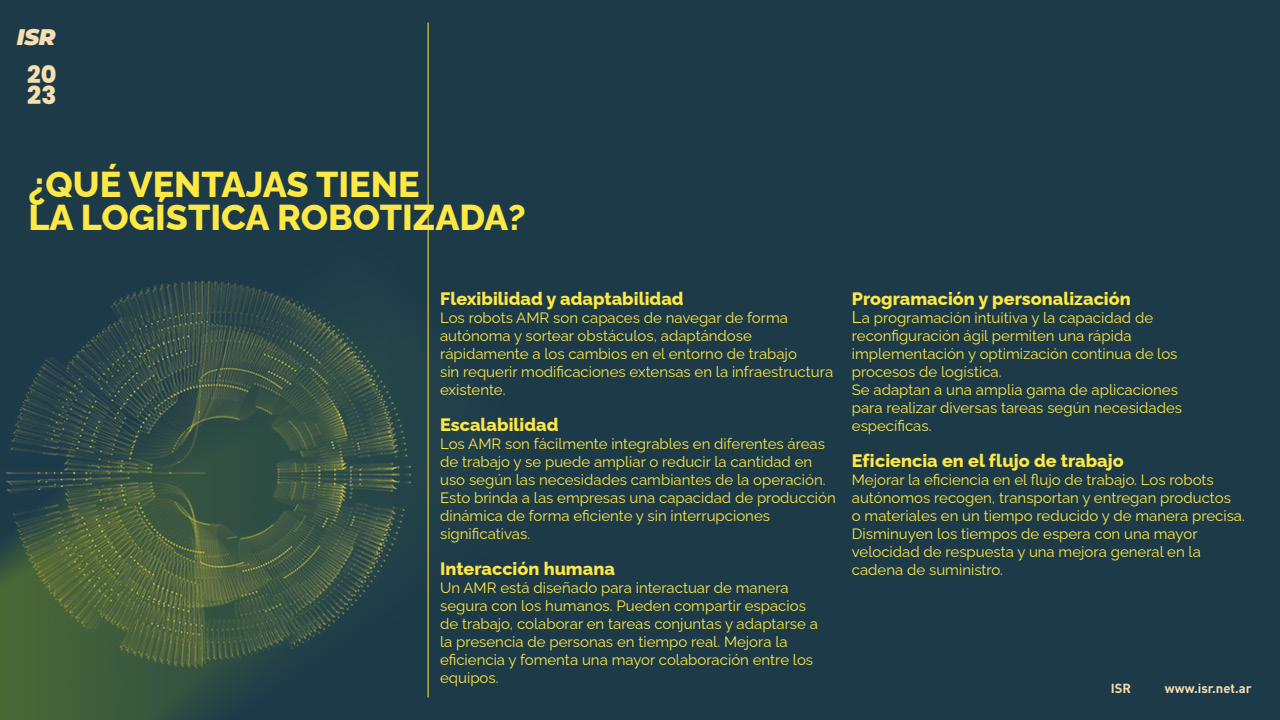
<style>
.page{position:relative;width:1280px;height:720px;background:#fff}
.page>*{position:absolute;margin:0;border:0;box-sizing:border-box;transform-origin:0 0}
.t1{font:800 36px/33px "Raleway";color:#fde846}
.t2{font:800 24.8px "Poppins";color:#f8dfb2}
.t3{font:800 24px "Poppins";color:#f8dfb2}
.t4{font:italic 900 22.6px "Montserrat";color:#f8dfb2}
.t5{font:800 18px "Raleway";color:#fde846}
.t6{font:15px/18px "Raleway";color:#fde846}
.t7{font:700 13px "DIN";color:#f8dfb2}
.s1{font-size:17px}
</style>
<div class="page">
<img style="left:0;top:0;width:1280px;height:720px">
<hr style="left:428px;top:22px;width:1px;height:676px;background:#fde846">
<h3 class="t4" style="left:17px;top:22px;width:40px">ISR</h3>
<h3 class="t3" style="left:27px;top:61px;width:31px">20</h3>
<h2 class="t2" style="left:27px;top:81px;width:31px">23</h2>
<h1 class="t1" style="left:28px;top:164px;width:499px">¿QUÉ VENTAJAS TIENE<br>LA LOGÍSTICA ROBOTIZADA?</h1>
<p class="t5" style="left:440px;top:284px;width:245px">Flexibilidad y adaptabilidad</p>
<p class="t6" style="left:440px;top:307px;width:395px">Los robots AMR son capaces de navegar de forma autónoma y sortear obstáculos, adaptándose rápidamente a los cambios en el entorno de trabajo<br>sin requerir modificaciones extensas en la infraestructura existente.</p>
<p class="t5" style="left:440px;top:410px;width:120px">Escalabilidad</p>
<p class="t6" style="left:440px;top:433px;width:397px">Los AMR son fácilmente integrables en diferentes áreas de trabajo y se puede ampliar o reducir la cantidad en uso según las necesidades cambiantes de la operación.<br>Esto brinda a las empresas una capacidad de producción dinámica de forma eficiente y sin interrupciones significativas.</p>
<p class="t5" style="left:440px;top:554px;width:176px">Interacción humana</p>
<p class="t6" style="left:440px;top:577px;width:379px">Un AMR está diseñado para interactuar de manera segura con los humanos. Pueden compartir espacios de trabajo, colaborar en tareas conjuntas y adaptarse a la presencia de personas en tiempo real. Mejora la eficiencia y fomenta una mayor colaboración entre los equipos.</p>
<p class="t5" style="left:852px;top:284px;width:280px">Programación y personalización</p>
<p class="t6" style="left:852px;top:307px;width:332px"><span class="s1">L</span>a programación intuitiva y la capacidad de reconfiguración ágil permiten una rápida implementación y optimización continua de los procesos de logística.<br>Se adaptan a una amplia gama de aplicaciones para realizar diversas tareas según necesidades específicas.</p>
<p class="t5" style="left:852px;top:446px;width:273px">Eficiencia en el flujo de trabajo</p>
<p class="t6" style="left:852px;top:469px;width:395px">Mejorar la eficiencia en el flujo de trabajo. Los robots autónomos recogen, transportan y entregan productos<br>o materiales en un tiempo reducido y de manera precisa.<br>Disminuyen los tiempos de espera con una mayor velocidad de respuesta y una mejora general en la cadena de suministro.</p>
<p class="t7" style="left:1111px;top:680px;width:22px">ISR</p>
<p class="t7" style="left:1165px;top:680px;width:88px">www.isr.net.ar</p>
</div>
